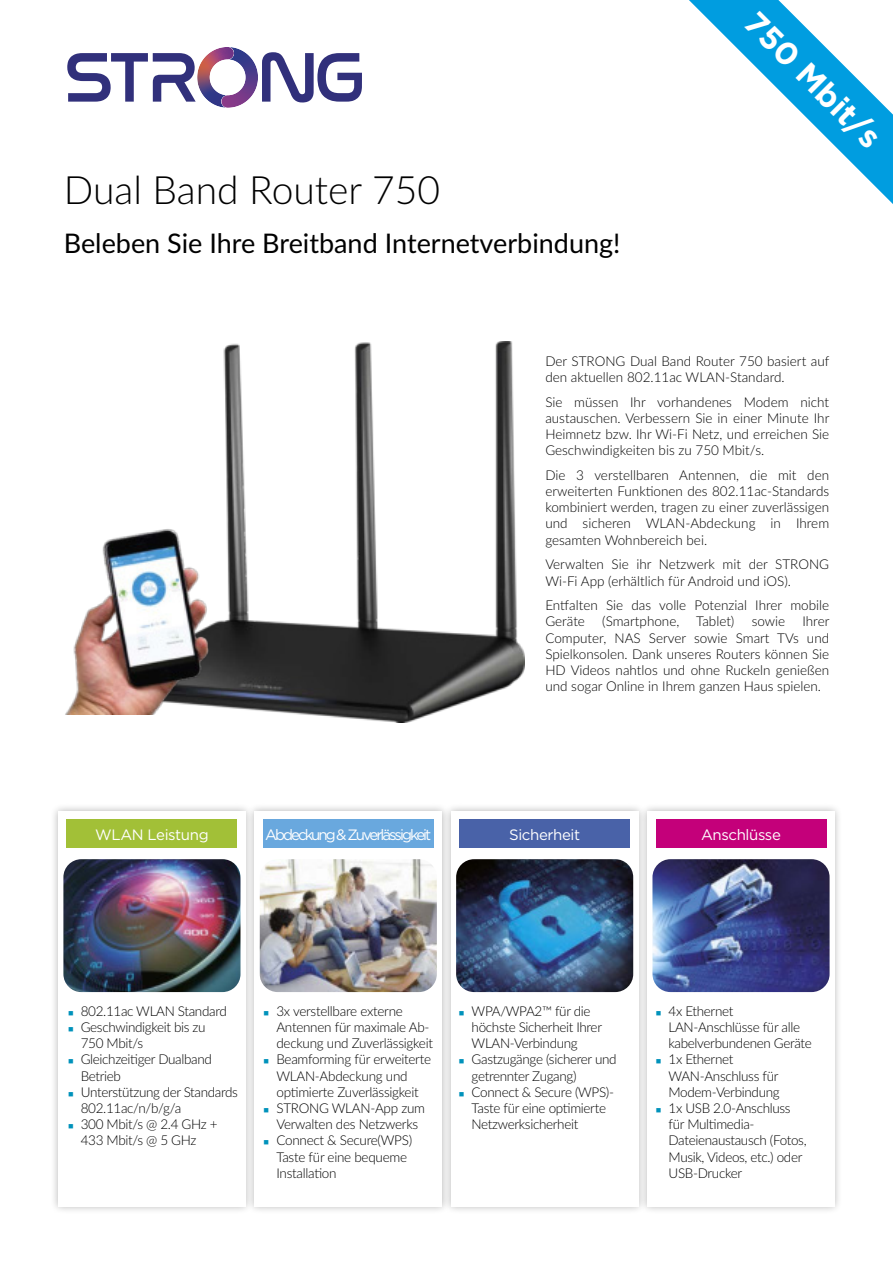
<style>
.page{position:relative;width:893px;height:1263px;background:#fff}
.page>*{position:absolute;margin:0;border:0;box-sizing:border-box;transform-origin:0 0}
.t1{font:300 39px "Lato";color:#000}
.t2{font:700 31.8px "Gotham";color:#fff}
.t3{font:27px "Lato";color:#000}
.t4{font:15px "Gotham";letter-spacing:-.03em;color:#fff}
.t5{font:15px "Gotham";letter-spacing:-.13em;color:#fff}
.t6{font:300 13.5px/16.2px "Lato";letter-spacing:-.02em;color:#000}
.t7{font:300 13.5px/16.2px "Lato";color:#000}
</style>
<div class="page">
<svg style="left:689px;top:0;width:204px;height:204px"></svg>
<svg style="left:262px;top:52px;width:100px;height:50px"></svg>
<svg style="left:67px;top:47px;width:178px;height:61px"></svg>
<div style="left:50px;top:803px;width:204px;height:411px;background:#000;opacity:.3"></div>
<div style="left:58px;top:811px;width:187px;height:395px;background:#fff"></div>
<div style="left:246px;top:803px;width:204px;height:411px;background:#000;opacity:.3"></div>
<div style="left:255px;top:811px;width:187px;height:395px;background:#fff"></div>
<div style="left:443px;top:803px;width:203px;height:411px;background:#000;opacity:.3"></div>
<div style="left:451px;top:811px;width:187px;height:395px;background:#fff"></div>
<div style="left:639px;top:803px;width:204px;height:411px;background:#000;opacity:.3"></div>
<div style="left:647px;top:811px;width:188px;height:395px;background:#fff"></div>
<img style="left:223px;top:342px;width:301px;height:380px">
<img style="left:65px;top:509px;width:160px;height:206px">
<img style="left:63px;top:859px;width:177px;height:133px">
<img style="left:456px;top:859px;width:177px;height:133px">
<img style="left:260px;top:859px;width:177px;height:133px">
<img style="left:652px;top:859px;width:178px;height:133px">
<div style="left:67px;top:819px;width:170px;height:29px;background:#a2c037"></div>
<div style="left:263px;top:819px;width:170px;height:29px;background:#69a8de"></div>
<div style="left:460px;top:819px;width:170px;height:29px;background:#4962a8"></div>
<div style="left:656px;top:819px;width:170px;height:29px;background:#c4007a"></div>
<h1 class="t1" style="left:64px;top:170px;width:378px">Dual Band Router 750</h1>
<h3 class="t3" style="left:64px;top:233px;width:558px">Beleben Sie Ihre Breitband Internetverbindung!</h3>
<h2 class="t2" style="left:760px;top:7px;width:179px;rotate:45deg">750 Mbit/s</h2>
<p class="t7" style="left:545px;top:353px;width:286px">Der STRONG Dual Band Router 750 basiert auf den aktuellen 802.11ac WLAN‑Standard.</p>
<p class="t6" style="left:545px;top:394px;width:286px;text-align:justify">Sie müssen Ihr vorhandenes Modem nicht austauschen. Verbessern Sie in einer Minute Ihr Heimnetz bzw. Ihr Wi‑Fi Netz, und erreichen Sie Geschwindigkeiten bis zu 750 Mbit/s.</p>
<p class="t6" style="left:545px;top:467px;width:285px;text-align:justify">Die 3 verstellbaren Antennen, die mit den erweiterten Funktionen des 802.11ac‑Standards kombiniert werden, tragen zu einer zuverlässigen und sicheren WLAN‑Abdeckung in Ihrem gesamten Wohnbereich bei.</p>
<p class="t7" style="left:545px;top:557px;width:285px">Verwalten Sie ihr Netzwerk mit der STRONG<br>Wi‑Fi App (erhältlich für Android und iOS).</p>
<p class="t7" style="left:545px;top:597px;width:285px">Entfalten Sie das volle Potenzial Ihrer mobile<br>Geräte</p>
<p class="t7" style="left:602px;top:614px;width:134px">(Smartphone, Tablet)</p>
<p class="t6" style="left:752px;top:614px;width:35px">sowie</p>
<p class="t6" style="left:545px;top:614px;width:286px;text-align:justify;text-indent:257px">Ihrer Computer, NAS Server sowie Smart TVs und Spielkonsolen. Dank unseres Routers können Sie HD Videos nahtlos und ohne Ruckeln genießen und sogar Online in Ihrem ganzen Haus spielen.</p>
<p class="t4" style="left:95px;top:828px;width:115px">WLAN Leistung</p>
<p class="t5" style="left:265px;top:828px;width:168px">Abdeckung &amp; Zuverlässigkeit</p>
<p class="t4" style="left:509px;top:828px;width:73px">Sicherheit</p>
<p class="t4" style="left:701px;top:828px;width:81px">Anschlüsse</p>
<p class="t6" style="left:81px;top:1003px;width:159px">802.11ac WLAN Standard<br>Geschwindigkeit bis zu<br>750 Mbit/s<br>Gleichzeitiger Dualband<br>Betrieb<br>Unterstützung der Standards<br>802.11ac/n/b/g/a<br>300 Mbit/s @ 2.4 GHz +<br>433 Mbit/s @ 5 GHz</p>
<p class="t6" style="left:276px;top:1003px;width:158px">3x verstellbare externe<br>Antennen für maximale Ab‑ deckung und Zuverlässigkeit<br>Beamforming für erweiterte<br>WLAN‑Abdeckung und optimierte Zuverlässigkeit<br>STRONG WLAN‑App zum<br>Verwalten des Netzwerks<br>Connect &amp; Secure(WPS)<br>Taste für eine bequeme<br>Installation</p>
<p class="t6" style="left:472px;top:1002px;width:146px">WPA/WPA2™ für die höchste Sicherheit Ihrer<br>WLAN‑Verbindung<br>Gastzugänge (sicherer und getrennter Zugang)<br>Connect &amp; Secure (WPS)‑<br>Taste für eine optimierte<br>Netzwerksicherheit</p>
<p class="t6" style="left:668px;top:1003px;width:145px">4x Ethernet<br>LAN‑Anschlüsse für alle kabelverbundenen Geräte<br>1x Ethernet<br>WAN‑Anschluss für<br>Modem‑Verbindung<br>1x USB 2.0‑Anschluss<br>für Multimedia‑<br>Dateienaustausch (Fotos,<br>Musik, Videos, etc.) oder<br>USB‑Drucker</p>
</div>
